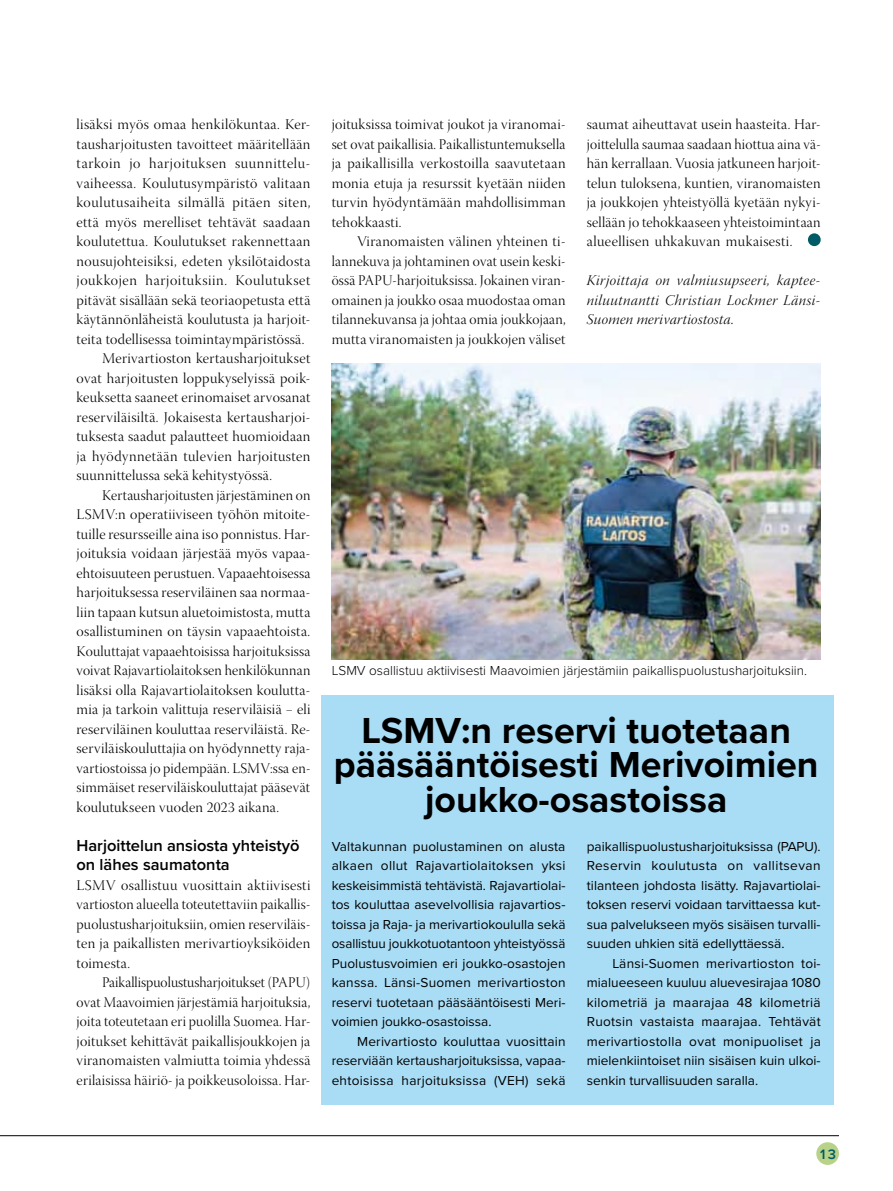
<style>
.page{position:relative;width:893px;height:1191px;background:#fff}
.page>*{position:absolute;margin:0;border:0;box-sizing:border-box;transform-origin:0 0}
.t1{font:700 37.5px/34.5px "Proxima Nova";color:#000;text-align:center}
.t2{font:600 16.5px/19.5px "Proxima Nova";color:#000}
.Leipis{font:14.7px/19.5px "Warnock Pro Light Disp";letter-spacing:.02em;color:#000;text-align:justify}
.Leipis_ei_sisennysta{font:14.7px/19.5px "Warnock Pro Light Disp";letter-spacing:.02em;color:#000;text-align:justify}
.Leipis_ei_sisennysta-2{font:14.7px/19.5px "Warnock Pro Light It Disp";letter-spacing:.025em;color:#000;text-align:justify}
.t3{font:600 14.25px "Proxima Nova";color:#005b67}
.pääkirjoitus-leipis{font:13.5px/19.5px "Proxima Nova";color:#000;text-align:justify}
.kuvateksti{font:300 13.5px "Proxima Nova";color:#000}
</style>
<div class="page">
<hr style="left:0;top:1135px;width:839px;height:1px;background:#000">
<div style="left:816px;top:1142px;width:23px;height:22px;background:#b8d288;border-radius:50%"></div>
<div style="left:321px;top:695px;width:512px;height:409px;background:#a9dcf5"></div>
<img style="left:332px;top:363px;width:489px;height:296px">
<div style="left:808px;top:233px;width:13px;height:13px;background:#005b67;border-radius:50%"></div>
<p class="Leipis_ei_sisennysta" style="left:77px;top:116px;width:235px">lisäksi myös omaa henkilökuntaa. Ker&shy;tausharjoitusten tavoitteet määritellään tarkoin jo harjoituksen suunnittelu&shy;vaiheessa. Koulutusympäristö valitaan koulutusaiheita silmällä pitäen siten, että myös merelliset tehtävät saadaan koulutettua. Koulutukset rakennettaan nousujohteisiksi, edeten yksilötaidosta joukkojen harjoituksiin. Koulutukset pitävät sisällään sekä teoriaopetusta että käytännönläheistä koulutusta ja harjoit&shy;teita todellisessa toimintaympäristössä.</p>
<p class="Leipis" style="left:77px;top:350px;width:235px;text-indent:26px">Merivartioston kertausharjoitukset ovat harjoitusten loppukyselyissä poik&shy;keuksetta saaneet erinomaiset arvosanat reserviläisiltä. Jokaisesta kertausharjoi&shy;tuksesta saadut palautteet huomioidaan ja hyödynnetään tulevien harjoitusten suunnittelussa sekä kehitystyössä.</p>
<p class="Leipis" style="left:77px;top:486px;width:235px;text-indent:26px">Kertausharjoitusten järjestäminen on LSMV:n operatiiviseen työhön mitoite&shy;tuille resursseille aina iso ponnistus. Har&shy;joituksia voidaan järjestää myös vapaa&shy;ehtoisuuteen perustuen. Vapaaehtoisessa harjoituksessa reserviläinen saa normaa&shy;liin tapaan kutsun aluetoimistosta, mutta osallistuminen on täysin vapaaehtoista.<br>Kouluttajat vapaaehtoisissa harjoituksissa voivat Rajavartiolaitoksen henkilökunnan lisäksi olla Rajavartiolaitoksen koulutta&shy;mia ja tarkoin valittuja reserviläisiä − eli reserviläinen kouluttaa reserviläistä. Re&shy;serviläiskouluttajia on hyödynnetty raja&shy;vartiostoissa jo pidempään. LSMV:ssa en&shy;simmäiset reserviläiskouluttajat pääsevät koulutukseen vuoden 2023 aikana.</p>
<h1 class="t2" style="left:77px;top:835px;width:225px">Harjoittelun ansiosta yhteistyö on lähes saumatonta</h1>
<p class="Leipis_ei_sisennysta" style="left:77px;top:876px;width:235px">LSMV osallistuu vuosittain aktiivisesti vartioston alueella toteutettaviin paikallis&shy;puolustusharjoituksiin, omien reserviläis&shy;ten ja paikallisten merivartioyksiköiden toimesta.</p>
<p class="Leipis" style="left:77px;top:974px;width:235px;text-indent:26px">Paikallispuolustusharjoitukset (PAPU) ovat Maavoimien järjestämiä harjoituksia, joita toteutetaan eri puolilla Suomea. Har&shy;joitukset kehittävät paikallisjoukkojen ja viranomaisten valmiutta toimia yhdessä erilaisissa häiriö- ja poikkeusoloissa. Har-</p>
<p class="Leipis" style="left:332px;top:116px;width:235px">joituksissa toimivat joukot ja viranomai&shy;set ovat paikallisia. Paikallistuntemuksella ja paikallisilla verkostoilla saavutetaan monia etuja ja resurssit kyetään niiden turvin hyödyntämään mahdollisimman tehokkaasti.</p>
<p class="Leipis" style="left:332px;top:233px;width:235px;text-indent:26px">Viranomaisten välinen yhteinen ti&shy;lannekuva ja johtaminen ovat usein keski&shy;össä PAPU-harjoituksissa. Jokainen viran&shy;omainen ja joukko osaa muodostaa oman tilannekuvansa ja johtaa omia joukkojaan, mutta viranomaisten ja joukkojen väliset</p>
<p class="Leipis" style="left:587px;top:116px;width:235px">saumat aiheuttavat usein haasteita. Har&shy;joittelulla saumaa saadaan hiottua aina vä&shy;hän kerrallaan. Vuosia jatkuneen harjoit&shy;telun tuloksena, kuntien, viranomaisten ja joukkojen yhteistyöllä kyetään nykyi&shy;sellään jo tehokkaaseen yhteistoimintaan alueellisen uhkakuvan mukaisesti.</p>
<p class="Leipis_ei_sisennysta-2" style="left:587px;top:272px;width:235px">Kirjoittaja on valmiusupseeri, kaptee&shy;niluutnantti Christian Lockmer Länsi-Suomen merivartiostosta.</p>
<p class="kuvateksti" style="left:332px;top:660px;width:477px">LSMV osallistuu aktiivisesti Maavoimien järjestämiin paikallispuolustusharjoituksiin.</p>
<h2 class="t1" style="left:334px;top:712px;width:486px">LSMV:n reservi tuotetaan pääsääntöisesti Merivoimien joukko-osastoissa</h2>
<p class="pääkirjoitus-leipis" style="left:332px;top:836px;width:235px">Valtakunnan puolustaminen on alusta alkaen ollut Rajavartiolaitoksen yksi keskeisimmistä tehtävistä. Rajavartiolai&shy;tos kouluttaa asevelvollisia rajavartios&shy;toissa ja Raja- ja merivartiokoululla sekä osallistuu joukkotuotantoon yhteistyössä Puolustusvoimien eri joukko-osastojen kanssa. Länsi-Suomen merivartioston reservi tuotetaan pääsääntöisesti Meri&shy;voimien joukko-osastoissa.</p>
<p class="pääkirjoitus-leipis" style="left:332px;top:1031px;width:235px;text-indent:26px">Merivartiosto kouluttaa vuosittain reserviään kertausharjoituksissa, vapaa&shy;ehtoisissa harjoituksissa (VEH) sekä</p>
<p class="pääkirjoitus-leipis" style="left:587px;top:836px;width:235px">paikallispuolustusharjoituksissa (PAPU).<br>Reservin koulutusta on vallitsevan tilanteen johdosta lisätty. Rajavartiolai&shy;toksen reservi voidaan tarvittaessa kut&shy;sua palvelukseen myös sisäisen turvalli&shy;suuden uhkien sitä edellyttäessä.</p>
<p class="pääkirjoitus-leipis" style="left:587px;top:953px;width:236px;text-indent:26px">Länsi-Suomen merivartioston toi&shy;mialueeseen kuuluu aluevesirajaa 1080 kilometriä ja maarajaa 48 kilometriä Ruotsin vastaista maarajaa. Tehtävät merivartiostolla ovat monipuoliset ja mielenkiintoiset niin sisäisen kuin ulkoi&shy;senkin turvallisuuden saralla.</p>
<p class="t3" style="left:819px;top:1143px;width:19px">13</p>
</div>
